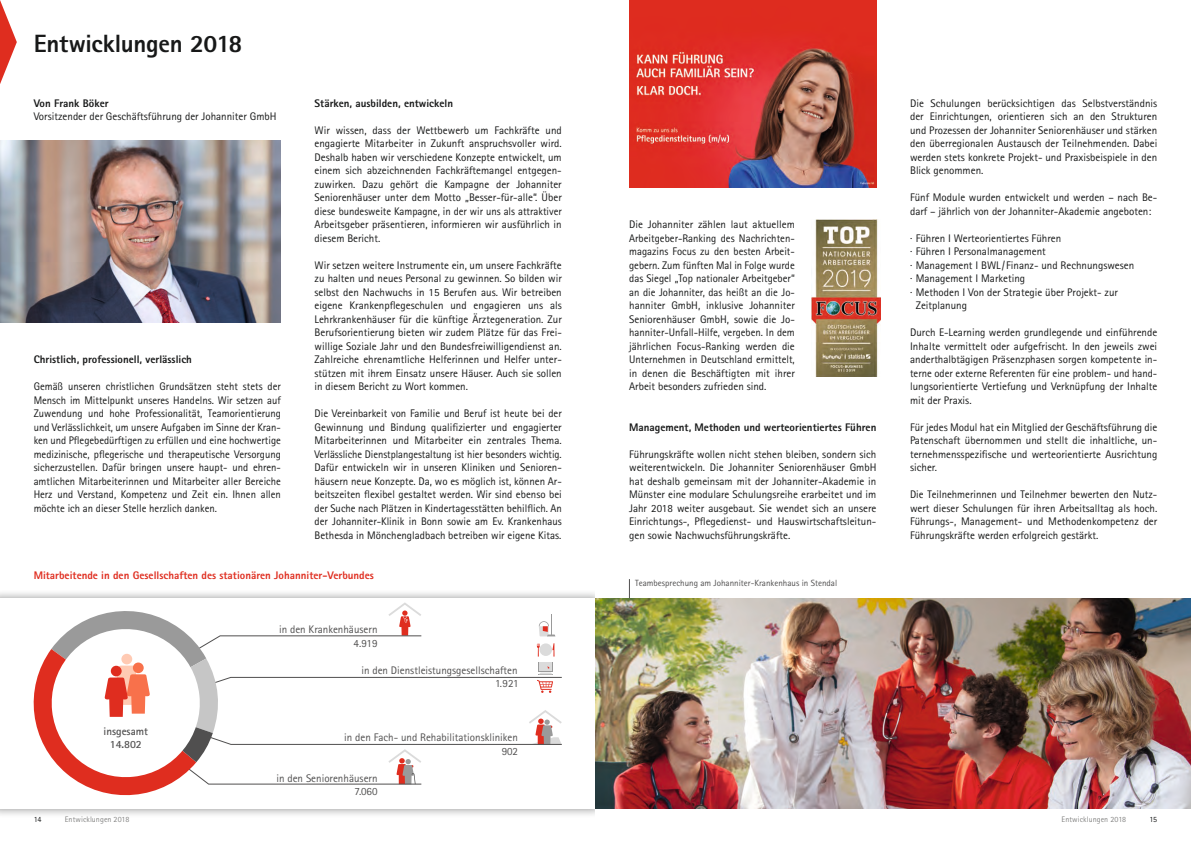
<style>
.page{position:relative;width:1191px;height:842px;background:#fff}
.page>*{position:absolute;margin:0;border:0;box-sizing:border-box;transform-origin:0 0}
.t1{font:800 25px "Rotis Sans Serif";letter-spacing:-.01em;color:#171818}
.t2{font:11px/13.5px "Rotis Sans Serif";color:#171818;text-align:justify}
.t3{font:11px/13.5px "Rotis Sans Serif";color:#504f4f;text-align:right}
.t4{font:800 11px "Rotis Sans Serif";color:#171818}
.t5{font:800 11px "Rotis Sans Serif";color:#df2d1f}
.t6{font:700 11px/13.5px "Rotis Sans Serif";color:#504f4f;text-align:center}
.t7{font:9px "Rotis Sans Serif";color:#504f4f}
.t8{font:8px "Rotis Sans Serif";letter-spacing:.005em;color:#838382}
.t9{font:8px "Rotis Sans Serif";color:#171818}
</style>
<div class="page">
<div style="left:0;top:589px;width:607px;height:229px;background:#171818;opacity:.5"></div>
<div style="left:0;top:598px;width:595px;height:211px;background:#fff"></div>
<div style="left:595px;top:566px;width:34px;height:276px;background:#fff"></div>
<svg style="left:0;top:0;width:17px;height:84px"></svg>
<img style="left:0;top:140px;width:281px;height:183px">
<svg style="left:33px;top:602px;width:529px;height:194px"></svg>
<svg style="left:629px;top:579px;width:1px;height:19px"></svg>
<img style="left:595px;top:598px;width:596px;height:211px">
<img style="left:629px;top:0;width:247px;height:188px">
<img style="left:812px;top:220px;width:69px;height:157px">
<h1 class="t1" style="left:34px;top:27px;width:210px">Entwicklungen 2018</h1>
<p class="t4" style="left:34px;top:96px;width:76px">Von Frank Böker</p>
<p class="t2" style="left:34px;top:109px;width:244px">Vorsitzender der Geschäftsführung der Johanniter GmbH</p>
<p class="t4" style="left:34px;top:352px;width:160px">Christlich, professionell, verlässlich</p>
<p class="t2" style="left:34px;top:379px;width:249px">Gemäß unseren christlichen Grundsätzen steht stets der Mensch im Mittelpunkt unseres Handelns. Wir setzen auf Zuwendung und hohe Professionalität, Teamorientierung und Verlässlichkeit, um unsere Aufgaben im Sinne der Kran&shy;ken und Pflegebedürftigen zu erfüllen und eine hochwertige medizinische, pflegerische und therapeutische Versorgung sicherzustellen. Dafür bringen unsere haupt- und ehren&shy;amtlichen Mitarbeiterinnen und Mitarbeiter aller Bereiche Herz und Verstand, Kompetenz und Zeit ein. Ihnen allen möchte ich an dieser Stelle herzlich danken.</p>
<p class="t4" style="left:314px;top:96px;width:140px">Stärken, ausbilden, entwickeln</p>
<p class="t2" style="left:314px;top:123px;width:249px">Wir wissen, dass der Wettbewerb um Fachkräfte und engagierte Mitarbeiter in Zukunft anspruchsvoller wird.<br>Deshalb haben wir verschiedene Konzepte entwickelt, um einem sich abzeichnenden Fachkräftemangel entgegen&shy;zuwirken. Dazu gehört die Kampagne der Johanniter Seniorenhäuser unter dem Motto „Besser-für-alle“. Über diese bundesweite Kampagne, in der wir uns als attraktiver Arbeitsgeber präsentieren, informieren wir ausführlich in diesem Bericht.</p>
<p class="t2" style="left:314px;top:258px;width:249px">Wir setzen weitere Instrumente ein, um unsere Fachkräfte zu halten und neues Personal zu gewinnen. So bilden wir selbst den Nachwuchs in 15 Berufen aus. Wir betreiben eigene Krankenpflegeschulen und engagieren uns als Lehrkrankenhäuser für die künftige Ärztegeneration. Zur Berufsorientierung bieten wir zudem Plätze für das Frei&shy;willige Soziale Jahr und den Bundesfreiwilligendienst an.<br>Zahlreiche ehrenamtliche Helferinnen und Helfer unter&shy;stützen mit ihrem Einsatz unsere Häuser. Auch sie sollen in diesem Bericht zu Wort kommen.</p>
<p class="t2" style="left:314px;top:406px;width:249px">Die Vereinbarkeit von Familie und Beruf ist heute bei der Gewinnung und Bindung qualifizierter und engagierter Mitarbeiterinnen und Mitarbeiter ein zentrales Thema.<br>Verlässliche Dienstplangestaltung ist hier besonders wichtig.<br>Dafür entwickeln wir in unseren Kliniken und Senioren&shy;häusern neue Konzepte. Da, wo es möglich ist, können Ar&shy;beitszeiten flexibel gestaltet werden. Wir sind ebenso bei der Suche nach Plätzen in Kindertagesstätten behilflich. An der Johanniter-Klinik in Bonn sowie am Ev. Krankenhaus Bethesda in Mönchengladbach betreiben wir eigene Kitas.</p>
<p class="t5" style="left:34px;top:568px;width:342px">Mitarbeitende in den Gesellschaften des stationären Johanniter-Verbundes</p>
<p class="t6" style="left:104px;top:724px;width:46px">insgesamt<br>14.802</p>
<p class="t3" style="left:279px;top:622px;width:100px">in den Krankenhäusern<br>4.919</p>
<p class="t3" style="left:361px;top:663px;width:159px">in den Dienstleistungsgesellschaften<br>1.921</p>
<p class="t3" style="left:344px;top:730px;width:175px">in den Fach- und Rehabilitationskliniken<br>902</p>
<p class="t3" style="left:276px;top:771px;width:103px">in den Seniorenhäusern<br>7.060</p>
<p class="t2" style="left:629px;top:217px;width:167px">Die Johanniter zählen laut aktuellem Arbeitgeber-Ranking des Nachrichten&shy;magazins Focus zu den besten Arbeit&shy;gebern. Zum fünften Mal in Folge wurde das Siegel „Top nationaler Arbeitgeber“ an die Johanniter, das heißt an die Jo&shy;hanniter GmbH, inklusive Johanniter Seniorenhäuser GmbH, sowie die Jo&shy;hanniter-Unfall-Hilfe, vergeben. In dem jährlichen Focus-Ranking werden die Unternehmen in Deutschland ermittelt, in denen die Beschäftigten mit ihrer Arbeit besonders zufrieden sind.</p>
<p class="t4" style="left:629px;top:420px;width:249px">Management, Methoden und werteorientiertes Führen</p>
<p class="t2" style="left:629px;top:447px;width:249px">Führungskräfte wollen nicht stehen bleiben, sondern sich weiterentwickeln. Die Johanniter Seniorenhäuser GmbH hat deshalb gemeinsam mit der Johanniter-Akademie in Münster eine modulare Schulungsreihe erarbeitet und im Jahr 2018 weiter ausgebaut. Sie wendet sich an unsere Einrichtungs-, Pflegedienst- und Hauswirtschaftsleitun&shy;gen sowie Nachwuchsführungskräfte.</p>
<p class="t7" style="left:635px;top:578px;width:203px">Teambesprechung am Johanniter-Krankenhaus in Stendal</p>
<p class="t2" style="left:910px;top:96px;width:249px">Die Schulungen berücksichtigen das Selbstverständnis der Einrichtungen, orientieren sich an den Strukturen und Prozessen der Johanniter Seniorenhäuser und stärken den überregionalen Austausch der Teilnehmenden. Dabei werden stets konkrete Projekt- und Praxisbeispiele in den Blick genommen.</p>
<p class="t2" style="left:910px;top:190px;width:249px">Fünf Module wurden entwickelt und werden – nach Be&shy;darf – jährlich von der Johanniter-Akademie angeboten:</p>
<p class="t2" style="left:910px;top:231px;width:153px">· Führen I Werteorientiertes Führen</p>
<p class="t2" style="left:910px;top:244px;width:137px">· Führen I Personalmanagement</p>
<p class="t2" style="left:910px;top:258px;width:226px">· Management I BWL/Finanz- und Rechnungswesen</p>
<p class="t2" style="left:910px;top:271px;width:117px">· Management I Marketing</p>
<p class="t2" style="left:910px;top:285px;width:209px">· Methoden I Von der Strategie über Projekt- zur</p>
<p class="t2" style="left:915px;top:298px;width:53px">Zeitplanung</p>
<p class="t2" style="left:910px;top:325px;width:249px">Durch E-Learning werden grundlegende und einführende Inhalte vermittelt oder aufgefrischt. In den jeweils zwei anderthalbtägigen Präsenzphasen sorgen kompetente in&shy;terne oder externe Referenten für eine problem- und hand&shy;lungsorientierte Vertiefung und Verknüpfung der Inhalte mit der Praxis.</p>
<p class="t2" style="left:910px;top:420px;width:249px">Für jedes Modul hat ein Mitglied der Geschäftsführung die Patenschaft übernommen und stellt die inhaltliche, un&shy;ternehmensspezifische und werteorientierte Ausrichtung sicher.</p>
<p class="t2" style="left:910px;top:487px;width:249px">Die Teilnehmerinnen und Teilnehmer bewerten den Nutz&shy;wert dieser Schulungen für ihren Arbeitsalltag als hoch.<br>Führungs-, Management- und Methodenkompetenz der Führungskräfte werden erfolgreich gestärkt.</p>
<p class="t8" style="left:65px;top:815px;width:66px">Entwicklungen 2018</p>
<p class="t8" style="left:1061px;top:815px;width:66px">Entwicklungen 2018</p>
<p class="t9" style="left:34px;top:815px;width:9px">14</p>
<p class="t9" style="left:1149px;top:815px;width:9px">15</p>
</div>
